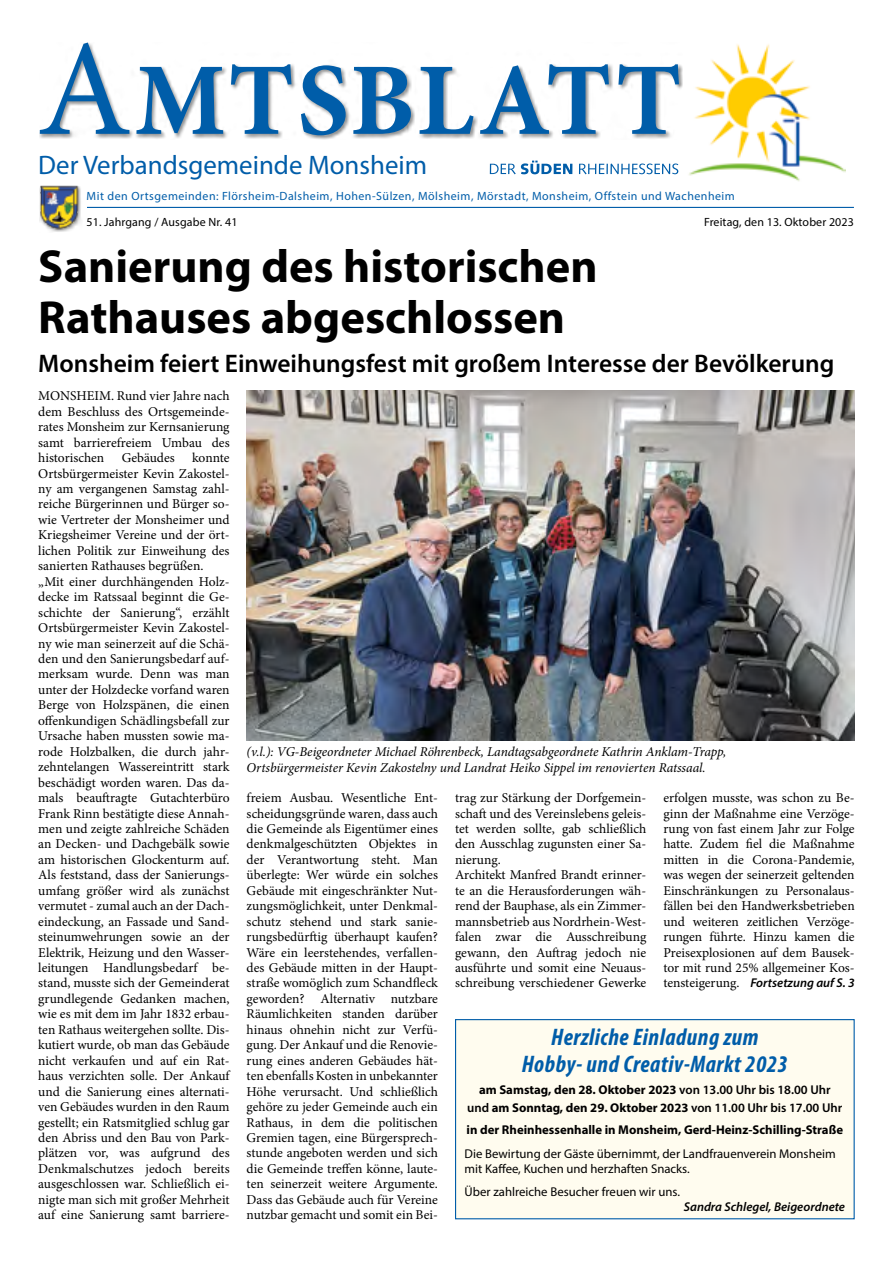
<style>
.page{position:relative;width:893px;height:1263px;background:#fff}
.page>*{position:absolute;margin:0;border:0;box-sizing:border-box;transform-origin:0 0}
.Überschrift_24pt{font:700 46.5px/51px "Myriad Pro";color:#000}
.t1{font:26.85px "Myriad Pro";color:#005da9}
.Subline_12pt{font:600 25.5px "Myriad Pro";color:#000}
.Überschrift_Kasten_16pt{font:italic 700 condensed 24px "Myriad Pro";letter-spacing:.02em;color:#005da9}
.Lesetext{font:13.5px/15.5px "Minion Pro";color:#000;text-align:justify}
.Bildunterschrift_Lesetext{font:italic 13.5px/15.5px "Minion Pro";letter-spacing:-.01em;color:#000}
.Fließtext_Blocksatz{font:700 12.75px/18px "Myriad Pro";color:#000;text-align:center}
.Fließtext_Blocksatz-2{font:12.75px "Myriad Pro";color:#000}
.Lesetext-2{font:italic 600 12.75px "Myriad Pro";color:#000}
.Fließtext_Blocksatz-3{font:italic 600 12.75px "Myriad Pro";color:#000}
.t2{font:12px "Myriad Pro";letter-spacing:.04em;color:#005da9}
.t3{font:12px "Myriad Pro";letter-spacing:.01em;color:#000}
.s1{font-family:"Minion Pro";font-weight:400;font-style:normal;font-size:13.5px}
.s2{font-weight:600}
</style>
<div class="page">
<img style="left:689px;top:44px;width:157px;height:138px">
<hr style="left:87px;top:207px;width:767px;height:1px;background:#005da9">
<svg style="left:490px;top:161px;width:188px;height:13px"></svg>
<div style="left:40px;top:42px;width:643px;height:98px;background:#000;opacity:.42"></div>
<svg style="left:40px;top:43px;width:639px;height:92px"></svg>
<img style="left:39px;top:185px;width:42px;height:47px">
<img style="left:247px;top:390px;width:608px;height:350px">
<div style="left:456px;top:1019px;width:398px;height:200px;background:#fffcef"></div>
<div style="left:455px;top:1019px;width:400px;height:200px;border:1px solid #005da9"></div>
<p class="t1" style="left:38px;top:148px;width:390px">Der Verbandsgemeinde Monsheim</p>
<p class="t2" style="left:87px;top:189px;width:650px">Mit den Ortsgemeinden: Flörsheim-Dalsheim, Hohen-Sülzen, Mölsheim, Mörstadt, Monsheim, Offstein und Wachenheim</p>
<p class="t3" style="left:87px;top:214px;width:152px">51. Jahrgang / Ausgabe Nr. 41</p>
<p class="t3" style="left:704px;top:214px;width:151px">Freitag, den 13. Oktober 2023</p>
<p class="Überschrift_24pt" style="left:38px;top:239px;width:561px">Sanierung des historischen<br>Rathauses abgeschlossen</p>
<p class="Subline_12pt" style="left:38px;top:348px;width:798px">Monsheim feiert Einweihungsfest mit großem Interesse der Bevölkerung</p>
<p class="Lesetext" style="left:38px;top:388px;width:193px">MONSHEIM. Rund vier Jahre nach dem Beschluss des Ortsgemeinde&shy;rates Monsheim zur Kernsanierung samt barrierefreiem Umbau des historischen</p>
<p class="Lesetext" style="left:38px;top:450px;width:193px;text-indent:154px">konnte Ortsbürgermeister Kevin Zakostel&shy;ny am vergangenen Samstag zahl&shy;reiche Bürgerinnen und Bürger so&shy;wie Vertreter der Monsheimer und Kriegsheimer Vereine und der ört&shy;lichen Politik zur Einweihung des sanierten Rathauses begrüßen.</p>
<p class="Lesetext" style="left:38px;top:574px;width:193px">„Mit einer durchhängenden Holz&shy;decke im Ratssaal beginnt die Ge&shy;schichte der Sanierung“, erzählt Ortsbürgermeister Kevin Zakostel&shy;ny wie man seinerzeit auf die Schä&shy;den und den Sanierungsbedarf auf&shy;merksam wurde. Denn was man unter der Holzdecke vorfand waren Berge von Holzspänen, die einen offenkundigen Schädlingsbefall zur Ursache haben mussten sowie ma&shy;rode Holzbalken, die durch jahr&shy;zehntelangen Wassereintritt stark beschädigt worden waren. Das da&shy;mals beauftragte Gutachterbüro Frank Rinn bestätigte diese Annah&shy;men und zeigte zahlreiche Schäden an Decken- und Dachgebälk sowie am historischen Glockenturm auf.<br>Als feststand, dass der Sanierungs&shy;umfang größer wird als zunächst vermutet - zumal auch an der Dach&shy;eindeckung, an Fassade und Sand&shy;steinumwehrungen sowie an der Elektrik, Heizung und den Wasser&shy;leitungen Handlungsbedarf be&shy;stand, musste sich der Gemeinderat grundlegende Gedanken machen, wie es mit dem im Jahr 1832 erbau&shy;ten Rathaus weitergehen sollte. Dis&shy;kutiert wurde, ob man das Gebäude nicht verkaufen und auf ein Rat&shy;haus verzichten solle. Der Ankauf und die Sanierung eines alternati&shy;ven Gebäudes wurden in den Raum gestellt; ein Ratsmitglied schlug gar den Abriss und den Bau von Park&shy;plätzen vor, was aufgrund des Denkmalschutzes jedoch bereits ausgeschlossen war. Schließlich ei&shy;nigte man sich mit großer Mehrheit auf eine Sanierung samt barriere-</p>
<p class="Lesetext" style="left:122px;top:450px;width:55px">Gebäudes</p>
<p class="Bildunterschrift_Lesetext" style="left:247px;top:744px;width:481px">(v.l.): VG-Beigeordneter Michael Röhrenbeck, Landtagsabgeordnete Kathrin Anklam-Trapp,<br>Ortsbürgermeister Kevin Zakostelny und Landrat Heiko Sippel im renovierten Ratssaal.</p>
<p class="Lesetext" style="left:247px;top:790px;width:193px">freiem Ausbau. Wesentliche Ent&shy;scheidungsgründe waren, dass auch die Gemeinde als Eigentümer eines denkmalgeschützten Objektes in der Verantwortung steht. Man überlegte: Wer würde ein solches Gebäude mit eingeschränkter Nut&shy;zungsmöglichkeit, unter Denkmal&shy;schutz stehend und stark sanie&shy;rungsbedürftig überhaupt kaufen?<br>Wäre ein leerstehendes, verfallen&shy;des Gebäude mitten in der Haupt&shy;straße womöglich zum Schandfleck geworden? Alternativ nutzbare Räumlichkeiten standen darüber hinaus ohnehin nicht zur Verfü&shy;gung. Der Ankauf und die Renovie&shy;rung eines anderen Gebäudes hät&shy;ten ebenfalls Kosten in unbekannter Höhe verursacht. Und schließlich gehöre zu jeder Gemeinde auch ein Rathaus, in dem die politischen Gremien tagen, eine Bürgersprech&shy;stunde angeboten werden und sich die Gemeinde treffen könne, laute&shy;ten seinerzeit weitere Argumente.<br>Dass das Gebäude auch für Vereine nutzbar gemacht und somit ein Bei-</p>
<p class="Lesetext" style="left:455px;top:790px;width:193px">trag zur Stärkung der Dorfgemein&shy;schaft und des Vereinslebens geleis&shy;tet werden sollte, gab schließlich den Ausschlag zugunsten einer Sa&shy;nierung.</p>
<p class="Lesetext" style="left:455px;top:867px;width:193px">Architekt Manfred Brandt erinner&shy;te an die Herausforderungen wäh&shy;rend der Bauphase, als ein Zimmer&shy;mannsbetrieb aus Nordrhein-West&shy;falen zwar die Ausschreibung gewann, den Auftrag jedoch nie ausführte und somit eine Neuaus&shy;schreibung verschiedener Gewerke</p>
<p class="Lesetext" style="left:663px;top:790px;width:193px">erfolgen musste, was schon zu Be&shy;ginn der Maßnahme eine Verzöge&shy;rung von fast einem Jahr zur Folge hatte. Zudem fiel die Maßnahme mitten in die Corona-Pandemie, was wegen der seinerzeit geltenden Einschränkungen zu Personalaus&shy;fällen bei den Handwerksbetrieben und weiteren zeitlichen Verzöge&shy;rungen führte. Hinzu kamen die Preisexplosionen auf dem Bausek&shy;tor mit rund 25% allgemeiner Kos-</p>
<p class="Lesetext-2" style="left:663px;top:975px;width:193px"><span class="s1">tensteigerung.</span> Fortsetzung auf S. 3</p>
<p class="Überschrift_Kasten_16pt" style="left:551px;top:1022px;width:209px">Herzliche Einladung zum</p>
<p class="Überschrift_Kasten_16pt" style="left:522px;top:1049px;width:268px">Hobby- und Creativ-Markt 2023</p>
<p class="Fließtext_Blocksatz" style="left:467px;top:1080px;width:377px">am Samstag, den 28. Oktober 2023 <span class="s2">von 13.00 Uhr bis 18.00 Uhr und</span> am Sonntag, den 29. Oktober 2023 <span class="s2">von 11.00 Uhr bis 17.00 Uhr</span></p>
<p class="Fließtext_Blocksatz" style="left:467px;top:1121px;width:378px">in der Rheinhessenhalle in Monsheim, Gerd-Heinz-Schilling-Straße</p>
<p class="Fließtext_Blocksatz-2" style="left:465px;top:1146px;width:373px">Die Bewirtung der Gäste übernimmt, der Landfrauenverein Monsheim</p>
<p class="Fließtext_Blocksatz-2" style="left:465px;top:1161px;width:227px">mit Kaffee, Kuchen und herzhaften Snacks.</p>
<p class="Fließtext_Blocksatz-2" style="left:465px;top:1184px;width:217px">Über zahlreiche Besucher freuen wir uns.</p>
<p class="Fließtext_Blocksatz-3" style="left:684px;top:1199px;width:163px">Sandra Schlegel, Beigeordnete</p>
</div>
